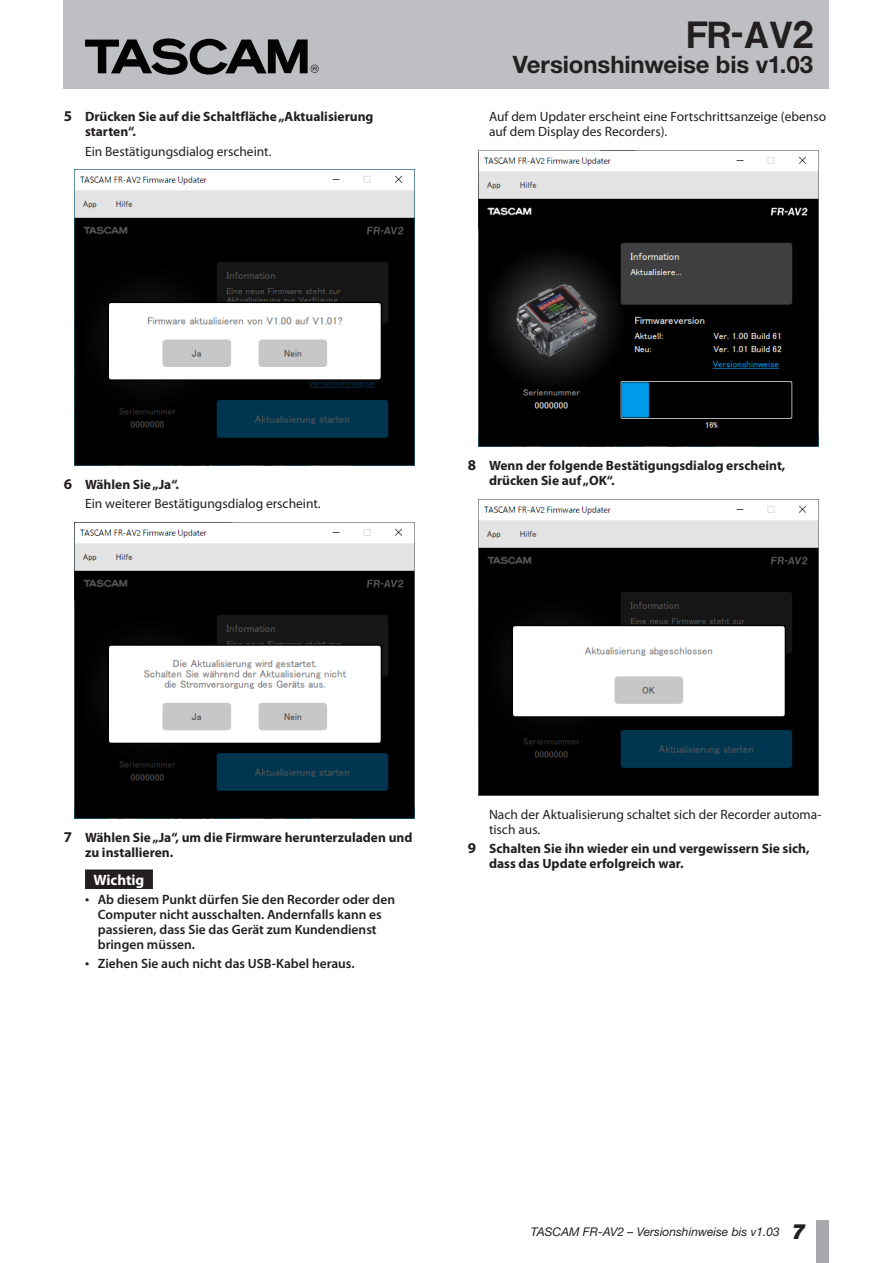
<style>
.page{position:relative;width:893px;height:1263px;background:#fff}
.page>*{position:absolute;margin:0;border:0;box-sizing:border-box;transform-origin:0 0}
.t1{font:33px "Tascam Logo JD";color:#231f20}
.t2{font:700 24px "Helvetica Neue";letter-spacing:-.005em;color:#231f20}
.t3{font:700 15px "Myriad Pro";color:#fff}
.t4{font:700 13.5px/15px "Myriad Pro";color:#231f20}
.t5{font:13.5px/15px "Myriad Pro";color:#231f20}
.t6{font:600 13.5px/15px "Myriad Pro";color:#231f20}
.t7{font:italic 12px "Helvetica Neue";color:#231f20}
.s1{font-size:15px}
.s2{font-weight:700;font-size:15px}
.s3{font-weight:700}
.s4{font-weight:700;font-size:12.15px}
.s5{font-weight:900;font-size:21px}
</style>
<div class="page">
<div style="left:64px;top:0;width:765px;height:89px;background:#bebfc2"></div>
<div style="left:816px;top:1220px;width:13px;height:43px;background:#a8a9ad"></div>
<svg style="left:85px;top:38px;width:234px;height:37px"></svg>
<div style="left:85px;top:869px;width:68px;height:20px;background:#231f20"></div>
<img style="left:74px;top:170px;width:341px;height:296px">
<img style="left:74px;top:523px;width:341px;height:295px">
<img style="left:478px;top:151px;width:341px;height:295px">
<img style="left:478px;top:499px;width:341px;height:296px">
<p class="t4" style="left:85px;top:109px;width:290px;text-indent:-21px"><span class="s1">5</span> Drücken Sie auf die Schaltfläche „Aktualisierung starten“.</p>
<p class="t5" style="left:85px;top:143px;width:188px">Ein Bestätigungsdialog erscheint.</p>
<h1 class="t1" style="left:687px;top:18px;width:127px">FR-AV2</h1>
<h2 class="t2" style="left:513px;top:50px;width:302px">Versionshinweise bis v1.03</h2>
<p class="t5" style="left:489px;top:109px;width:339px">Auf dem Updater erscheint eine Fortschrittsanzeige (ebenso auf dem Display des Recorders).</p>
<p class="t5" style="left:85px;top:475px;width:237px;line-height:19.2px;text-indent:-21px"><span class="s2">6</span> <span class="s3">Wählen Sie „Ja“.<br></span>Ein weiterer Bestätigungsdialog erscheint.</p>
<p class="t4" style="left:489px;top:457px;width:298px;text-indent:-21px"><span class="s1">8</span> Wenn der folgende Bestätigungsdialog erscheint, drücken Sie auf „OK“.</p>
<p class="t4" style="left:85px;top:829px;width:329px;text-indent:-21px"><span class="s1">7</span> Wählen Sie „Ja“, um die Firmware herunterzuladen und zu installieren.</p>
<p class="t3" style="left:94px;top:870px;width:52px">Wichtig</p>
<p class="t6" style="left:98px;top:892px;width:299px;text-indent:-13px"><span class="s4">•</span> Ab diesem Punkt dürfen Sie den Recorder oder den Computer nicht ausschalten. Andernfalls kann es passieren, dass Sie das Gerät zum Kundendienst bringen müssen.</p>
<p class="t6" style="left:85px;top:956px;width:271px"><span class="s4">•</span> Ziehen Sie auch nicht das USB-Kabel heraus.</p>
<p class="t5" style="left:489px;top:806px;width:334px">Nach der Aktualisierung schaltet sich der Recorder automa&shy;tisch aus.</p>
<p class="t4" style="left:489px;top:840px;width:322px;text-indent:-21px"><span class="s1">9</span> Schalten Sie ihn wieder ein und vergewissern Sie sich, dass das Update erfolgreich war.</p>
<p class="t7" style="left:531px;top:1224px;width:276px">TASCAM FR-AV2 – Versionshinweise bis v1.03 <span class="s5">7</span></p>
</div>
